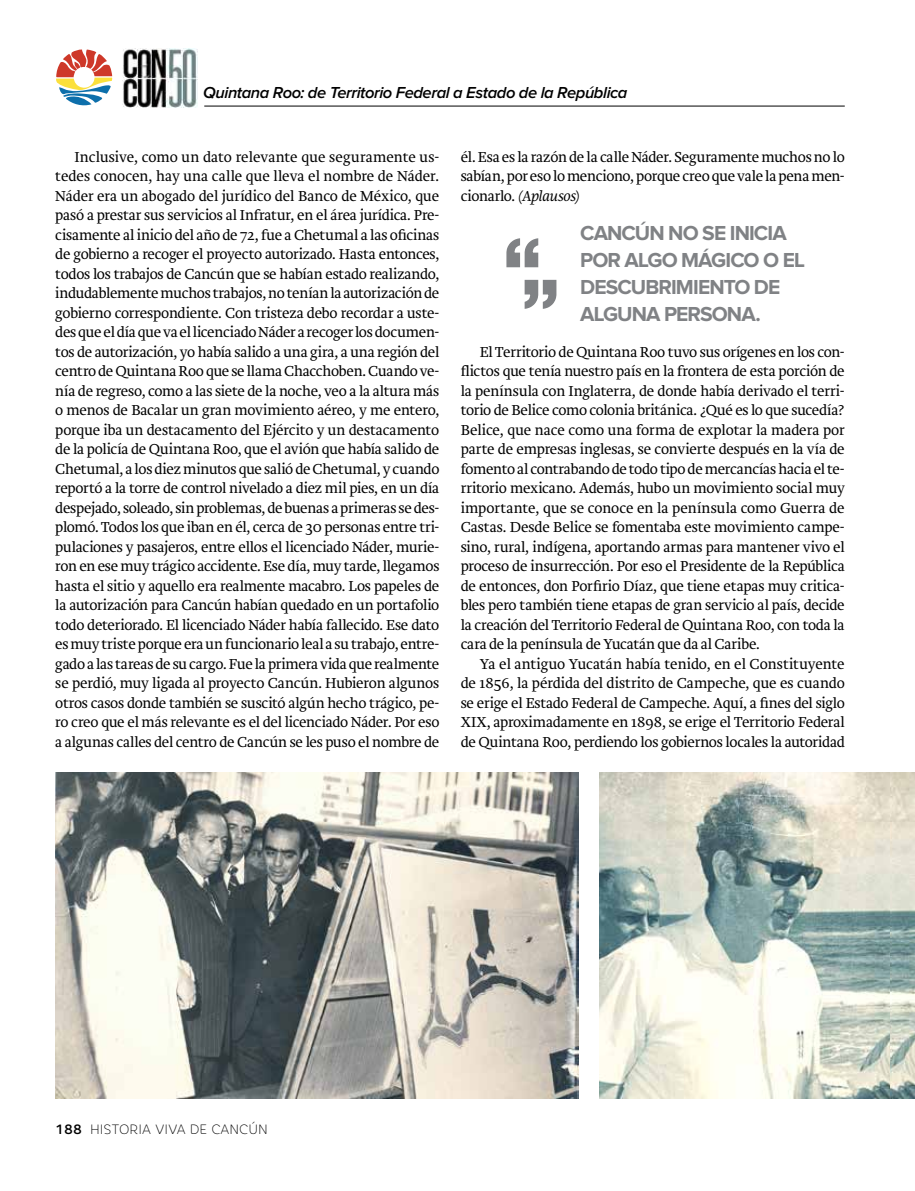
<style>
.page{position:relative;width:915px;height:1191px;background:#fff}
.page>*{position:absolute;margin:0;border:0;box-sizing:border-box;transform-origin:0 0}
.t1{font:700 21px/27px "Proxima Nova";letter-spacing:-.045em;color:#808285}
.t2{font:italic 600 16.5px "Proxima Nova";letter-spacing:-.025em;color:#000}
.t3{font:300 15px/19.5px "Brioni Pro";letter-spacing:-.02em;color:#000;text-align:justify}
.t4{font:100 13.5px "Core Rhino 25";color:#000}
.s1{font-style:italic}
.s2{font-family:"Core Rhino 55";font-weight:500}
</style>
<div class="page">
<hr style="left:204px;top:106px;width:640px;height:1px;background:#000">
<img style="left:122px;top:48px;width:76px;height:60px">
<svg style="left:56px;top:50px;width:56px;height:56px"></svg>
<svg style="left:506px;top:238px;width:33px;height:30px"></svg>
<svg style="left:524px;top:279px;width:33px;height:30px"></svg>
<img style="left:889px;top:772px;width:25px;height:326px">
<img style="left:55px;top:772px;width:523px;height:326px">
<img style="left:599px;top:772px;width:290px;height:326px">
<p class="t2" style="left:203px;top:85px;width:425px">Quintana Roo: de Territorio Federal a Estado de la República</p>
<p class="t3" style="left:55px;top:147px;width:385px;text-indent:19px">Inclusive, como un dato relevante que seguramente us&shy;tedes conocen, hay una calle que lleva el nombre de Náder.<br>Náder era un abogado del jurídico del Banco de México, que pasó a prestar sus servicios al Infratur, en el área jurídica. Pre&shy;cisamente al inicio del año de 72, fue a Chetumal a las oficinas de gobierno a recoger el proyecto autorizado. Hasta entonces, todos los trabajos de Cancún que se habían estado realizando, indudablemente muchos trabajos, no tenían la autorización de gobierno correspondiente. Con tristeza debo recordar a uste&shy;des que el día que va el licenciado Náder a recoger los documen&shy;tos de autorización, yo había salido a una gira, a una región del centro de Quintana Roo que se llama Chacchoben. Cuando ve&shy;nía de regreso, como a las siete de la noche, veo a la altura más o menos de Bacalar un gran movimiento aéreo, y me entero, porque iba un destacamento del Ejército y un destacamento de la policía de Quintana Roo, que el avión que había salido de Chetumal, a los diez minutos que salió de Chetumal, y cuando reportó a la torre de control nivelado a diez mil pies, en un día despejado, soleado, sin problemas, de buenas a primeras se des&shy;plomó. Todos los que iban en él, cerca de 30 personas entre tri&shy;pulaciones y pasajeros, entre ellos el licenciado Náder, murie&shy;ron en ese muy trágico accidente. Ese día, muy tarde, llegamos hasta el sitio y aquello era realmente macabro. Los papeles de la autorización para Cancún habían quedado en un portafolio todo deteriorado. El licenciado Náder había fallecido. Ese dato es muy triste porque era un funcionario leal a su trabajo, entre&shy;gado a las tareas de su cargo. Fue la primera vida que realmente se perdió, muy ligada al proyecto Cancún. Hubieron algunos otros casos donde también se suscitó algún hecho trágico, pe&shy;ro creo que el más relevante es el del licenciado Náder. Por eso a algunas calles del centro de Cancún se les puso el nombre de</p>
<p class="t3" style="left:460px;top:147px;width:385px">él. Esa es la razón de la calle Náder. Seguramente muchos no lo sabían, por eso lo menciono, porque creo que vale la pena men&shy;cionarlo. <span class="s1">(Aplausos)</span></p>
<h1 class="t1" style="left:580px;top:220px;width:226px">CANCÚN NO SE INICIA<br>POR ALGO MÁGICO O EL<br>DESCUBRIMIENTO DE<br>ALGUNA PERSONA.</h1>
<p class="t3" style="left:460px;top:342px;width:385px;text-indent:19px">El Territorio de Quintana Roo tuvo sus orígenes en los con&shy;flictos que tenía nuestro país en la frontera de esta porción de la península con Inglaterra, de donde había derivado el terri&shy;torio de Belice como colonia británica. ¿Qué es lo que sucedía?<br>Belice, que nace como una forma de explotar la madera por parte de empresas inglesas, se convierte después en la vía de fomento al contrabando de todo tipo de mercancías hacia el te&shy;rritorio mexicano. Además, hubo un movimiento social muy importante, que se conoce en la península como Guerra de Castas. Desde Belice se fomentaba este movimiento campe&shy;sino, rural, indígena, aportando armas para mantener vivo el proceso de insurrección. Por eso el Presidente de la República de entonces, don Porfirio Díaz, que tiene etapas muy critica&shy;bles pero también tiene etapas de gran servicio al país, decide la creación del Territorio Federal de Quintana Roo, con toda la cara de la península de Yucatán que da al Caribe.</p>
<p class="t3" style="left:460px;top:654px;width:385px;text-indent:19px">Ya el antiguo Yucatán había tenido, en el Constituyente de 1856, la pérdida del distrito de Campeche, que es cuando se erige el Estado Federal de Campeche. Aquí, a fines del siglo XIX, aproximadamente en 1898, se erige el Territorio Federal de Quintana Roo, perdiendo los gobiernos locales la autoridad</p>
<p class="t4" style="left:55px;top:1120px;width:214px"><span class="s2">188</span> HISTORIA VIVA DE CANCÚN</p>
</div>
